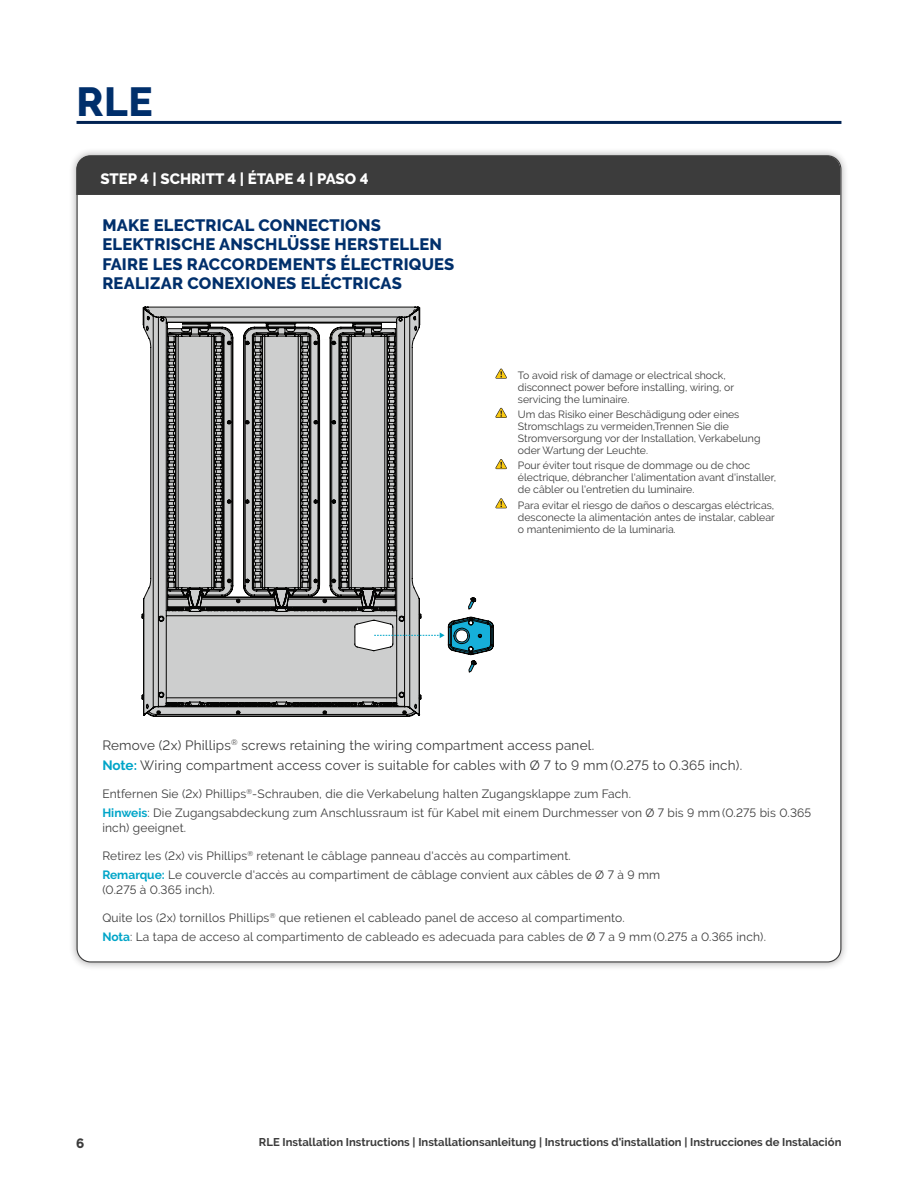
<style>
.page{position:relative;width:918px;height:1188px;background:#fff}
.page>*{position:absolute;margin:0;border:0;box-sizing:border-box;transform-origin:0 0}
.t1{font:800 40.5px "Raleway";color:#002f6b}
.t2{font:800 16.5px/19.5px "Raleway";letter-spacing:.015em;color:#002f6b}
.t3{font:800 15px "Raleway";color:#fff}
.t4{font:13.5px "Raleway";letter-spacing:.015em;color:#3c3c3c}
.t5{font:800 13.5px "Raleway";color:#3c3c3c}
.t6{font:12px/15px "Raleway";letter-spacing:.015em;color:#3c3c3c}
.t7{font:700 11.25px "Raleway";color:#3c3c3c}
.t8{font:10.5px/12px "Raleway";color:#3c3c3c}
.s1{font-weight:700;color:#00a5c8}
</style>
<div class="page">
<hr style="left:77px;top:121px;width:764px;height:3px;background:#002252">
<div style="left:68px;top:147px;width:782px;height:823px;background:#231f20;opacity:.4"></div>
<div style="left:77px;top:156px;width:764px;height:806px;background:#fff;border-radius:14px"></div>
<svg style="left:142px;top:307px;width:335px;height:410px"></svg>
<div style="left:382px;top:323px;width:14px;height:5px;background:#fff"></div>
<hr style="left:168px;top:323px;width:13px;height:4px;background:#fff">
<svg style="left:355px;top:618px;width:138px;height:36px"></svg>
<div style="left:76px;top:156px;width:764px;height:39px;background:#3c3c3c"></div>
<svg style="left:495px;top:369px;width:12px;height:10px"></svg>
<svg style="left:495px;top:408px;width:12px;height:10px"></svg>
<svg style="left:495px;top:459px;width:12px;height:10px"></svg>
<svg style="left:495px;top:498px;width:12px;height:10px"></svg>
<h1 class="t1" style="left:77px;top:79px;width:78px">RLE</h1>
<p class="t3" style="left:100px;top:170px;width:270px">STEP 4 | SCHRITT 4 | ÉTAPE 4 | PASO 4</p>
<p class="t2" style="left:102px;top:215px;width:353px">MAKE ELECTRICAL CONNECTIONS ELEKTRISCHE ANSCHLÜSSE HERSTELLEN FAIRE LES RACCORDEMENTS ÉLECTRIQUES REALIZAR CONEXIONES ELÉCTRICAS</p>
<p class="t8" style="left:518px;top:369px;width:218px">To avoid risk of damage or electrical shock, disconnect power before installing, wiring, or servicing the luminaire.</p>
<p class="t8" style="left:518px;top:408px;width:244px">Um das Risiko einer Beschädigung oder eines Stromschlags zu vermeiden,Trennen Sie die Stromversorgung vor der Installation, Verkabelung oder Wartung der Leuchte.</p>
<p class="t8" style="left:518px;top:460px;width:260px">Pour éviter tout risque de dommage ou de choc électrique, débrancher l'alimentation avant d'installer, de câbler ou l'entretien du luminaire.</p>
<p class="t8" style="left:518px;top:499px;width:258px;text-align:justify">Para evitar el riesgo de daños o descargas eléctricas, desconecte la alimentación antes de instalar, cablear o mantenimiento de la luminaria.</p>
<p class="t4" style="left:102px;top:737px;width:493px">Remove (2x) Phillips<sup>®</sup> screws retaining the wiring compartment access panel.</p>
<p class="t4" style="left:102px;top:758px;width:641px"><span class="s1">Note:</span> Wiring compartment access cover is suitable for cables with Ø 7 to 9 mm (0.275 to 0.365 inch).</p>
<p class="t6" style="left:102px;top:786px;width:530px">Entfernen Sie (2x) Phillips<sup>®</sup>-Schrauben, die die Verkabelung halten Zugangsklappe zum Fach.</p>
<p class="t6" style="left:102px;top:806px;width:710px"><span class="s1">Hinweis</span>: Die Zugangsabdeckung zum Anschlussraum ist für Kabel mit einem Durchmesser von Ø 7 bis 9 mm (0.275 bis 0.365 inch) geeignet.</p>
<p class="t6" style="left:102px;top:848px;width:470px">Retirez les (2x) vis Phillips<sup>®</sup> retenant le câblage panneau d'accès au compartiment.</p>
<p class="t6" style="left:102px;top:868px;width:559px"><span class="s1">Remarque:</span> Le couvercle d'accès au compartiment de câblage convient aux câbles de Ø 7 à 9 mm (0.275 à 0.365 inch).</p>
<p class="t6" style="left:102px;top:910px;width:524px">Quite los (2x) tornillos Phillips<sup>®</sup> que retienen el cableado panel de acceso al compartimento.</p>
<p class="t6" style="left:102px;top:930px;width:665px"><span class="s1">Nota</span>: La tapa de acceso al compartimento de cableado es adecuada para cables de Ø 7 a 9 mm (0.275 a 0.365 inch).</p>
<p class="t5" style="left:76px;top:1135px;width:10px">6</p>
<p class="t7" style="left:259px;top:1135px;width:584px">RLE Installation Instructions | Installationsanleitung | Instructions d'installation | Instrucciones de Instalación</p>
</div>
